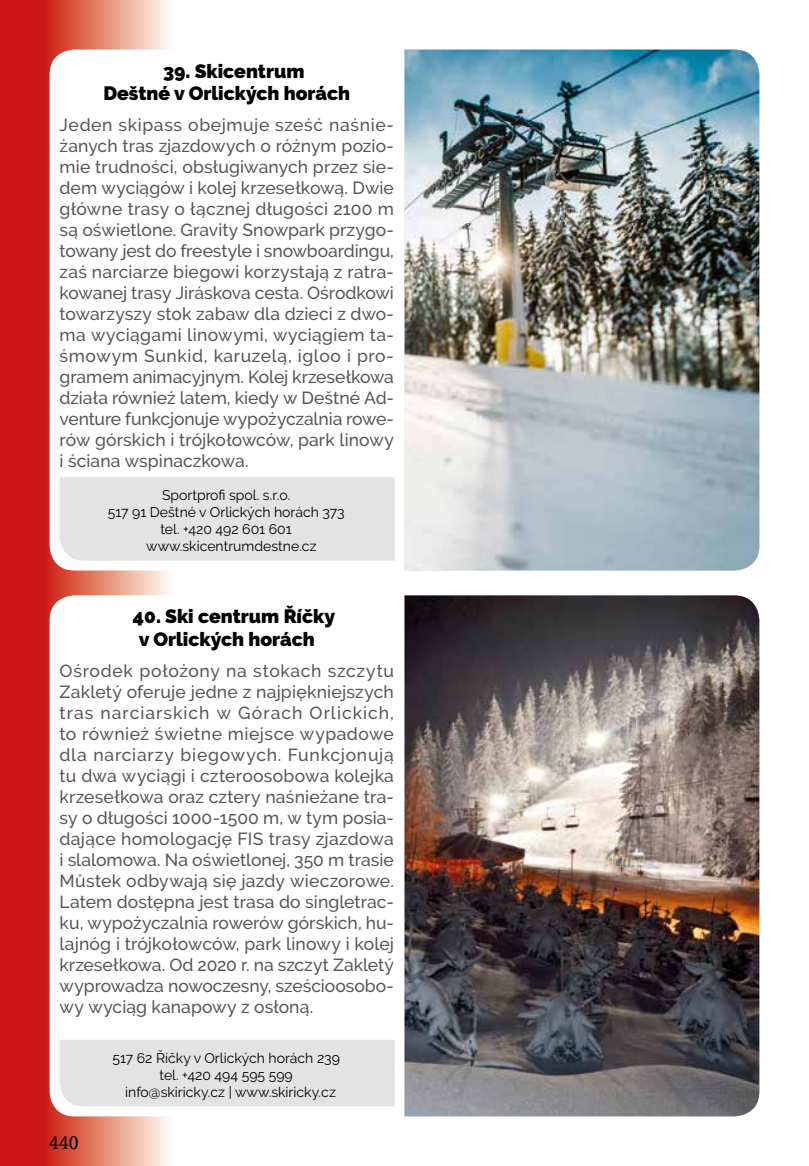
<style>
.page{position:relative;width:809px;height:1166px;background:#fff}
.page>*{position:absolute;margin:0;border:0;box-sizing:border-box;transform-origin:0 0}
.t1{font:900 19.25px/22.8px "Raleway";color:#000}
.t2{font:500 17.5px/21px "Raleway";color:#575756;text-align:justify}
.t3{font:17.5px "Droid Serif";color:#000}
.t4{font:14px "Raleway";color:#000}
</style>
<div class="page">
<svg style="left:0;top:0;width:169px;height:1166px;background:#d2322f"></svg>
<svg style="left:50px;top:50px;width:345px;height:520px"></svg>
<img style="left:404px;top:50px;width:355px;height:520px">
<svg style="left:50px;top:595px;width:345px;height:521px"></svg>
<img style="left:404px;top:595px;width:355px;height:521px">
<div style="left:60px;top:1040px;width:334px;height:66px;background:#e3e3e3"></div>
<div style="left:60px;top:477px;width:334px;height:84px;background:#e3e3e3"></div>
<p class="t1" style="left:103px;top:59px;width:248px;text-indent:60px">39. Skicentrum<br>Deštné v Orlických horách</p>
<p class="t2" style="left:60px;top:115px;width:336px">Jeden skipass obejmuje sześć naśnie&shy;żanych tras zjazdowych o różnym pozio&shy;mie trudności, obsługiwanych przez sie&shy;dem wyciągów i kolej krzesełkową. Dwie główne trasy o łącznej długości 2100 m są oświetlone. Gravity Snowpark przygo&shy;towany jest do freestyle i snowboardingu, zaś narciarze biegowi korzystają z ratra&shy;kowanej trasy Jiráskova cesta. Ośrodkowi towarzyszy stok zabaw dla dzieci z dwo&shy;ma wyciągami linowymi, wyciągiem ta&shy;śmowym Sunkid, karuzelą, igloo i pro&shy;gramem animacyjnym. Kolej krzesełkowa działa również latem, kiedy w Deštné Ad&shy;venture funkcjonuje wypożyczalnia rowe&shy;rów górskich i trójkołowców, park linowy i ściana wspinaczkowa.</p>
<p class="t4" style="left:162px;top:487px;width:130px">Sportprofi spol. s.r.o.</p>
<p class="t4" style="left:108px;top:504px;width:238px">517 91 Deštné v Orlických horách 373</p>
<p class="t4" style="left:160px;top:521px;width:133px">tel. +420 492 601 601</p>
<p class="t4" style="left:146px;top:538px;width:172px">www.skicentrumdestne.cz</p>
<p class="t1" style="left:139px;top:605px;width:198px;text-indent:-6px">40. Ski centrum Říčky v Orlických horách</p>
<p class="t2" style="left:60px;top:660px;width:336px">Ośrodek położony na stokach szczytu Zakletý oferuje jedne z najpiękniejszych tras narciarskich w Górach Orlickich, to również świetne miejsce wypadowe dla narciarzy biegowych. Funkcjonują tu dwa wyciągi i czteroosobowa kolejka krzesełkowa oraz cztery naśnieżane tra&shy;sy o długości 1000-1500 m, w tym posia&shy;dające homologację FIS trasy zjazdowa i slalomowa. Na oświetlonej, 350 m trasie Můstek odbywają się jazdy wieczorowe.<br>Latem dostępna jest trasa do singletrac&shy;ku, wypożyczalnia rowerów górskich, hu&shy;lajnóg i trójkołowców, park linowy i kolej krzesełkowa. Od 2020 r. na szczyt Zakletý wyprowadza nowoczesny, sześcioosobo&shy;wy wyciąg kanapowy z osłoną.</p>
<p class="t4" style="left:112px;top:1050px;width:229px">517 62 Říčky v Orlických horách 239</p>
<p class="t4" style="left:159px;top:1066px;width:135px">tel. +420 494 595 599</p>
<p class="t4" style="left:125px;top:1083px;width:212px">info@skiricky.cz | www.skiricky.cz</p>
<p class="t3" style="left:49px;top:1130px;width:31px">440</p>
</div>
